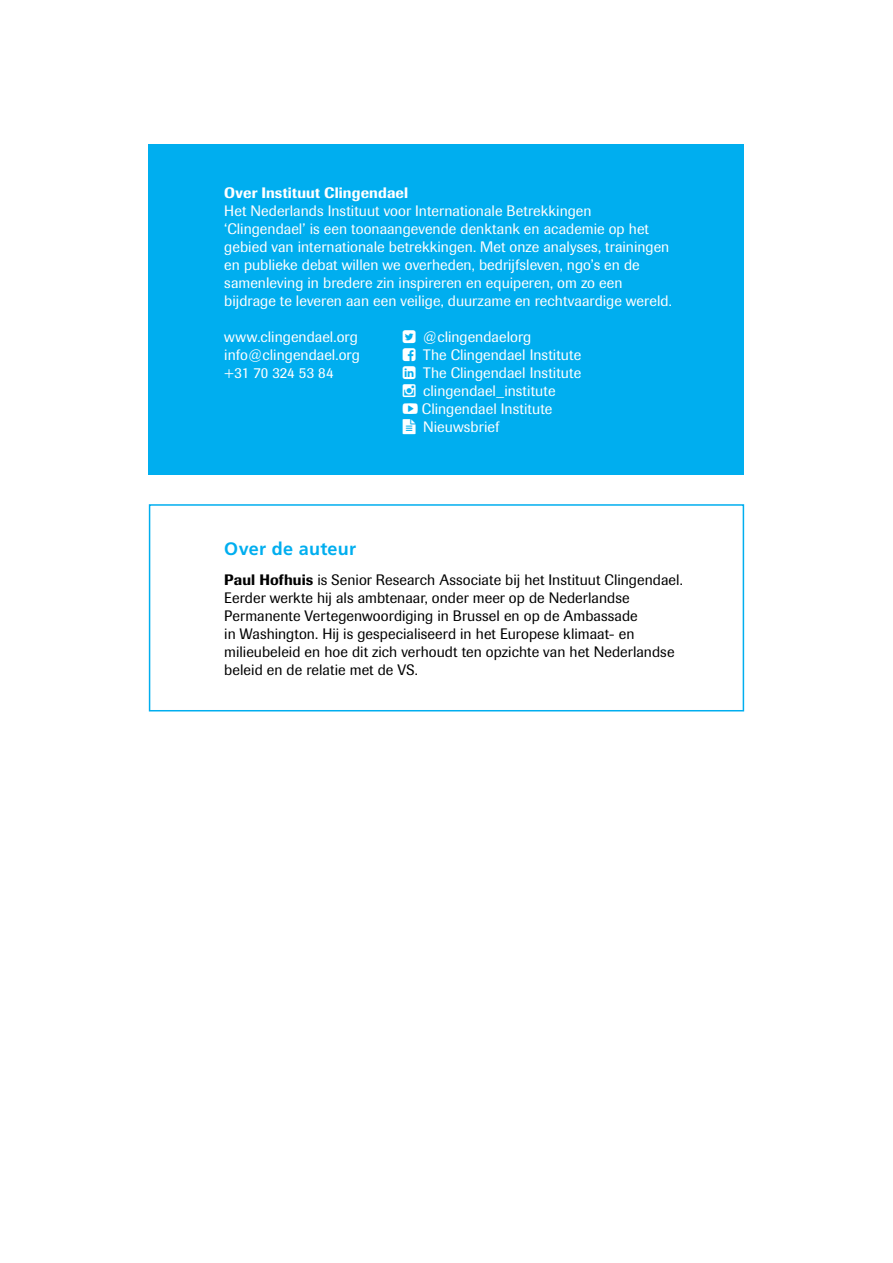
<style>
.page{position:relative;width:893px;height:1263px;background:#fff}
.page>*{position:absolute;margin:0;border:0;box-sizing:border-box;transform-origin:0 0}
.t1{font:700 18px "Frutiger LT Std";letter-spacing:.015em;color:#00aeef}
.t2{font:15px/18px "Imago";letter-spacing:.005em;color:#fff}
.t3{font:15px/18px "Imago";letter-spacing:.005em;color:#000}
.t4{font:500 15px "Imago";letter-spacing:.01em;color:#fff}
.s1{font-weight:500}
</style>
<div class="page">
<div style="left:149px;top:144px;width:595px;height:330px;background:#00aeef"></div>
<div style="left:149px;top:504px;width:595px;height:207px;border:2px solid #00aeef"></div>
<p class="t4" style="left:224px;top:184px;width:185px">Over Instituut Clingendael</p>
<p class="t2" style="left:224px;top:202px;width:449px">Het Nederlands Instituut voor Internationale Betrekkingen ‘Clingendael’ is een toonaangevende denktank en academie op het gebied van internationale betrekkingen. Met onze analyses, trainingen en publieke debat willen we overheden, bedrijfsleven, ngo’s en de samenleving in bredere zin inspireren en equiperen, om zo een bijdrage te leveren aan een veilige, duurzame en rechtvaardige wereld.</p>
<p class="t2" style="left:224px;top:328px;width:135px">www.clingendael.org</p>
<p class="t2" style="left:423px;top:328px;width:110px">@clingendaelorg</p>
<p class="t2" style="left:224px;top:346px;width:137px">info@clingendael.org</p>
<p class="t2" style="left:423px;top:346px;width:159px">The Clingendael Institute</p>
<p class="t2" style="left:224px;top:364px;width:111px">+31 70 324 53 84</p>
<p class="t2" style="left:423px;top:364px;width:159px">The Clingendael Institute</p>
<p class="t2" style="left:423px;top:382px;width:134px">clingendael_institute</p>
<p class="t2" style="left:422px;top:400px;width:132px">Clingendael Institute</p>
<p class="t2" style="left:423px;top:418px;width:78px">Nieuwsbrief</p>
<h2 class="t1" style="left:224px;top:538px;width:133px">Over de auteur</h2>
<p class="t3" style="left:224px;top:571px;width:460px"><span class="s1">Paul Hofhuis</span> is Senior Research Associate bij het Instituut Clingendael.<br>Eerder werkte hij als ambtenaar, onder meer op de Nederlandse Permanente Vertegenwoordiging in Brussel en op de Ambassade<br>in Washington. Hij is gespecialiseerd in het Europese klimaat- en milieubeleid en hoe dit zich verhoudt ten opzichte van het Nederlandse beleid en de relatie met de VS.</p>
</div>
